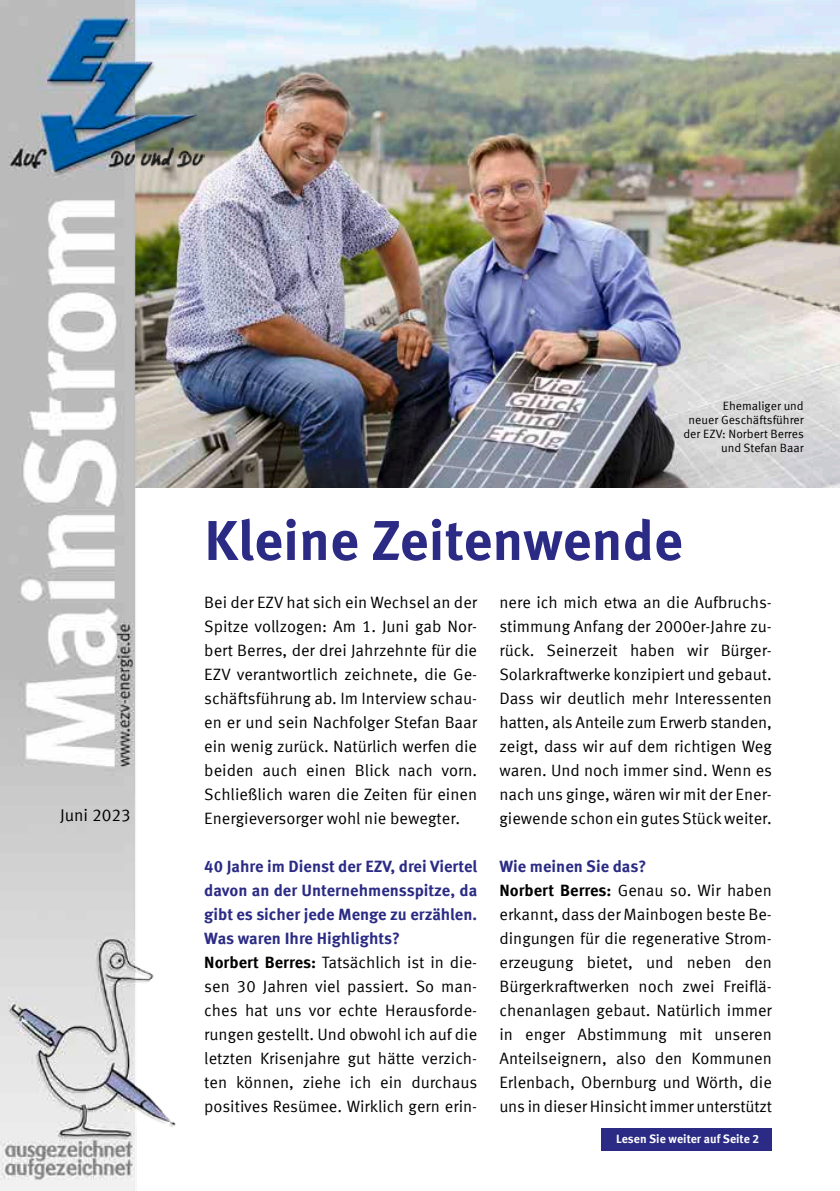
<style>
.page{position:relative;width:840px;height:1191px;background:#fff}
.page>*{position:absolute;margin:0;border:0;box-sizing:border-box;transform-origin:0 0}
.t1{font:700 56px "Meta Offc";color:#2b2b85}
.t2{font:17px "Meta Offc Norm";color:#000}
.t3{font:16.4px/24px "Meta Offc Norm";color:#000;text-align:justify}
.t4{font:700 16.4px/24px "Meta Offc";color:#2b2b85;text-align:justify}
.t5{font:12px/14px "Meta Offc Norm";color:#000;text-align:right}
.t6{font:700 12px "Meta Offc";color:#fff}
.s1{font-family:"Meta Offc";font-weight:700}
</style>
<div class="page">
<img style="left:204px;top:0;width:635px;height:487px">
<img style="left:0;top:0;width:204px;height:1191px">
<div style="left:601px;top:1128px;width:170px;height:22px;background:#2b2b85"></div>
<p class="t2" style="left:60px;top:805px;width:72px">Juni 2023</p>
<p class="t2" style="left:111px;top:805px;width:21px">17</p>
<p class="t5" style="left:683px;top:399px;width:122px">Ehemaliger und<br>neuer Geschäftsführer der EZV: Norbert Berres und Stefan Baar</p>
<h1 class="t1" style="left:204px;top:507px;width:480px">Kleine Zeitenwende</h1>
<p class="t3" style="left:204px;top:590px;width:274px">Bei der EZV hat sich ein Wechsel an der Spitze vollzogen: Am 1. Juni gab Nor&shy;bert Berres, der drei Jahrzehnte für die EZV verantwortlich zeichnete, die Ge&shy;schäftsführung ab. Im Interview schau&shy;en er und sein Nachfolger Stefan Baar ein wenig zurück. Natürlich werfen die beiden auch einen Blick nach vorn.<br>Schließlich waren die Zeiten für einen Energieversorger wohl nie bewegter.</p>
<p class="t4" style="left:204px;top:854px;width:274px">40 Jahre im Dienst der EZV, drei Viertel davon an der Unternehmensspitze, da gibt es sicher jede Menge zu erzählen.<br>Was waren Ihre Highlights?</p>
<p class="t3" style="left:204px;top:950px;width:274px"><span class="s1">Norbert Berres:</span> Tatsächlich ist in die&shy;sen 30 Jahren viel passiert. So man&shy;ches hat uns vor echte Herausforde&shy;rungen gestellt. Und obwohl ich auf die letzten Krisenjahre gut hätte verzich&shy;ten können, ziehe ich ein durchaus positives Resümee. Wirklich gern erin-</p>
<p class="t3" style="left:499px;top:590px;width:274px;text-align:left">nere ich mich etwa an die Aufbruchs&shy;stimmung Anfang der 2000er-Jahre zu&shy;rück. Seinerzeit haben wir Bürger-- Solarkraftwerke konzipiert und gebaut.<br>Dass wir deutlich mehr Interessenten hatten, als Anteile zum Erwerb standen, zeigt, dass wir auf dem richtigen Weg waren. Und noch immer sind. Wenn es nach uns ginge, wären wir mit der Ener&shy;giewende schon ein gutes Stück weiter.</p>
<p class="t4" style="left:499px;top:854px;width:148px">Wie meinen Sie das?</p>
<p class="t3" style="left:499px;top:878px;width:274px"><span class="s1">Norbert Berres:</span> Genau so. Wir haben erkannt, dass der Mainbogen beste Be&shy;dingungen für die regenerative Strom&shy;erzeugung bietet, und neben den Bürgerkraftwerken noch zwei Freiflä&shy;chenanlagen gebaut. Natürlich immer in enger Abstimmung mit unseren Anteilseignern, also den Kommunen Erlenbach, Obernburg und Wörth, die uns in dieser Hinsicht immer unterstützt</p>
<p class="t6" style="left:615px;top:1131px;width:145px">Lesen Sie weiter auf Seite 2</p>
</div>
